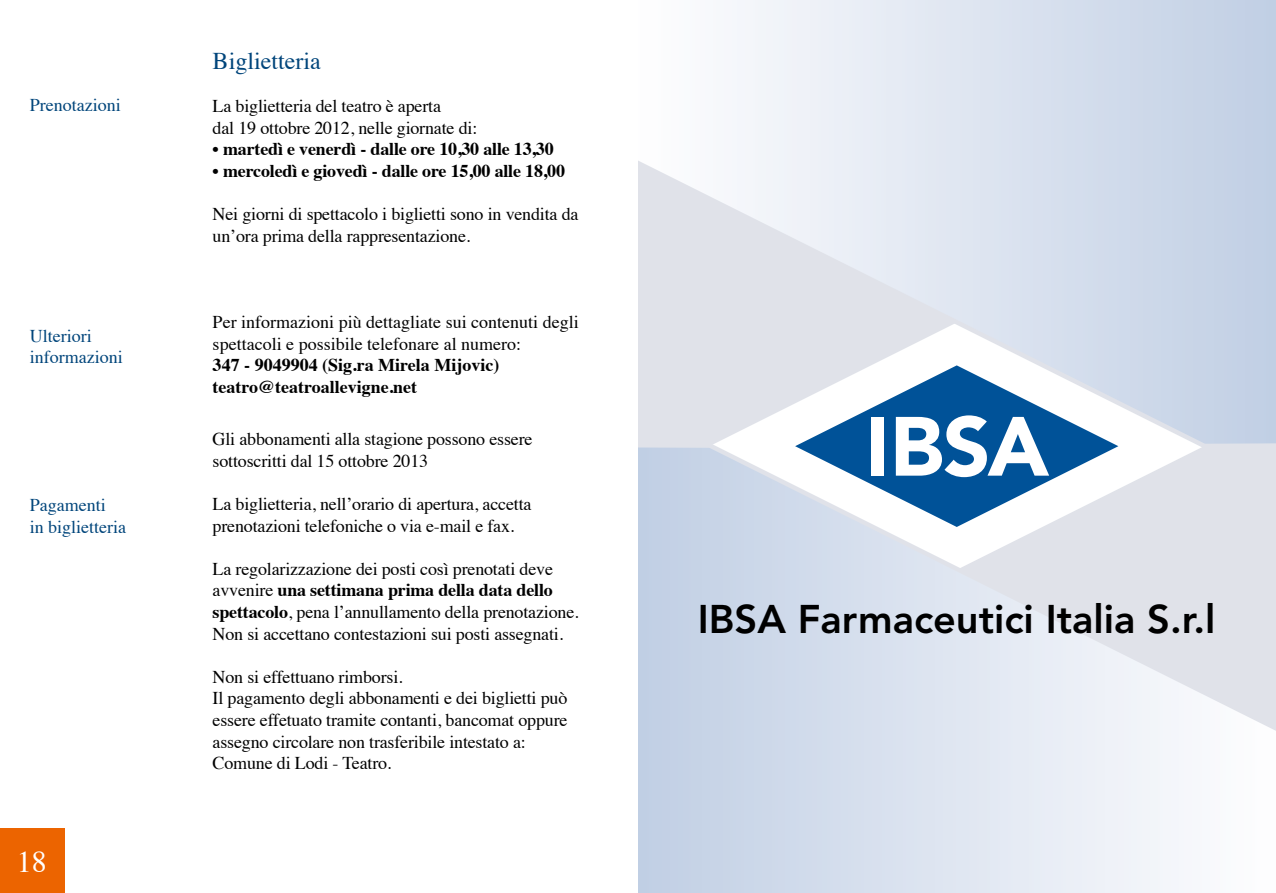
<style>
.page{position:relative;width:1276px;height:893px;background:#fff}
.page>*{position:absolute;margin:0;border:0;box-sizing:border-box;transform-origin:0 0}
.t1{font:800 39.75px "Avenir";color:#000}
.t2{font:30px "Times";color:#fff}
.t3{font:24px "Times";color:#00457b}
.t4{font:18px/21.6px "Times";letter-spacing:-.01em;color:#000}
.t5{font:700 18px/21.6px "Times";letter-spacing:-.01em;color:#000}
.t6{font:18px/21.6px "Times";color:#00457b}
.s1{font-weight:700}
</style>
<div class="page">
<svg style="left:638px;top:0;width:638px;height:439px"></svg>
<svg style="left:638px;top:439px;width:638px;height:454px"></svg>
<svg style="left:795px;top:365px;width:323px;height:162px"></svg>
<div style="left:871px;top:417px;width:13px;height:59px;background:#fff"></div>
<svg style="left:896px;top:415px;width:153px;height:62px"></svg>
<div style="left:0;top:828px;width:64px;height:65px;background:#ec6400"></div>
<p class="t6" style="left:30px;top:93px;width:92px">Prenotazioni</p>
<p class="t6" style="left:30px;top:323px;width:94px">Ulteriori informazioni</p>
<p class="t6" style="left:30px;top:493px;width:98px">Pagamenti<br>in biglietteria</p>
<h2 class="t2" style="left:17px;top:834px;width:31px">18</h2>
<h3 class="t3" style="left:213px;top:39px;width:109px">Biglietteria</h3>
<p class="t4" style="left:213px;top:94px;width:266px">La biglietteria del teatro è aperta<br>dal 19 ottobre 2012, nelle giornate di:</p>
<p class="t5" style="left:213px;top:137px;width:342px">• martedì e venerdì - dalle ore 10,30 alle 13,30</p>
<p class="t5" style="left:213px;top:158px;width:354px">• mercoledì e giovedì - dalle ore 15,00 alle 18,00</p>
<p class="t4" style="left:213px;top:202px;width:367px">Nei giorni di spettacolo i biglietti sono in vendita da un’ora prima della rappresentazione.</p>
<p class="t4" style="left:213px;top:310px;width:367px">Per informazioni più dettagliate sui contenuti degli spettacoli e possibile telefonare al numero:</p>
<p class="t5" style="left:213px;top:353px;width:288px">347 - 9049904 (Sig.ra Mirela Mijovic) teatro@teatroallevigne.net</p>
<p class="t4" style="left:213px;top:427px;width:321px">Gli abbonamenti alla stagione possono essere sottoscritti dal 15 ottobre 2013</p>
<p class="t4" style="left:213px;top:492px;width:320px">La biglietteria, nell’orario di apertura, accetta prenotazioni telefoniche o via e-mail e fax.</p>
<p class="t4" style="left:213px;top:556px;width:367px">La regolarizzazione dei posti così prenotati deve avvenire <span class="s1">una settimana prima della data dello spettacolo</span>, pena l’annullamento della prenotazione.<br>Non si accettano contestazioni sui posti assegnati.</p>
<p class="t4" style="left:213px;top:664px;width:356px">Non si effettuano rimborsi.<br>Il pagamento degli abbonamenti e dei biglietti può essere effetuato tramite contanti, bancomat oppure assegno circolare non trasferibile intestato a:<br>Comune di Lodi - Teatro.</p>
<h1 class="t1" style="left:698px;top:596px;width:519px">IBSA Farmaceutici Italia S.r.l</h1>
</div>
